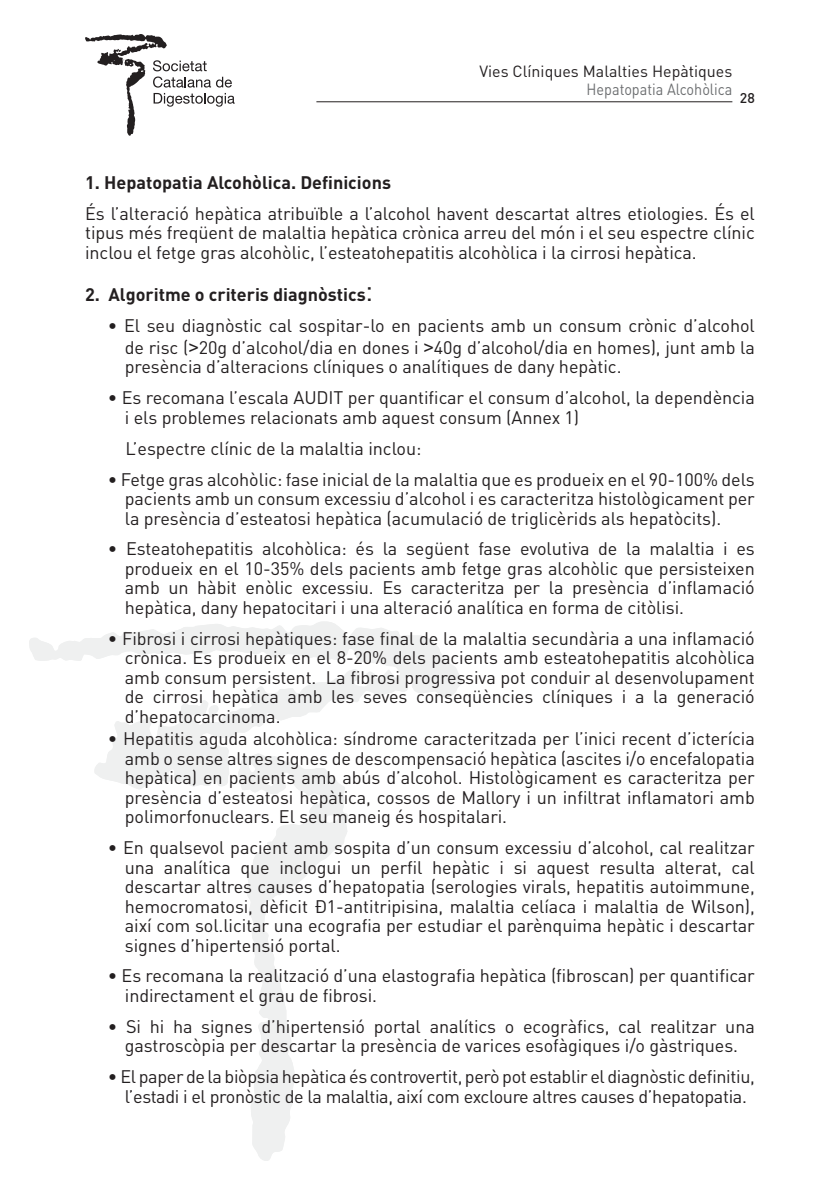
<style>
.page{position:relative;width:840px;height:1191px;background:#fff}
.page>*{position:absolute;margin:0;border:0;box-sizing:border-box;transform-origin:0 0}
._1_hd{font:18px/19.6px "DIN";letter-spacing:-.005em;color:#231f20;text-align:justify}
._1_hd-2{font:700 18px "DIN";color:#231f20}
.t1{font:16px "DIN";color:#231f20}
.t2{font:16px "DIN";color:#6d6f71;scale:.9 1}
.t3{font:500 14px "DIN";color:#231f20}
.s1{font-family:"Arial";font-weight:400;font-size:26px}
.s2{font-family:"Arial"}
</style>
<div class="page">
<hr style="left:316px;top:101px;width:416px;height:1px;background:#231f20">
<svg style="left:29px;top:621px;width:433px;height:540px"></svg>
<svg style="left:85px;top:34px;width:149px;height:102px"></svg>
<p class="t1" style="left:479px;top:61px;width:254px">Vies Clíniques Malalties Hepàtiques</p>
<p class="t2" style="left:586px;top:79px;width:163px">Hepatopatia Alcohòlica</p>
<p class="t3" style="left:739px;top:89px;width:16px">28</p>
<p class="_1_hd-2" style="left:85px;top:171px;width:307px">1. Hepatopatia Alcohòlica. Definicions</p>
<p class="_1_hd" style="left:85px;top:203px;width:670px">És l’alteració hepàtica atribuïble a l’alcohol havent descartat altres etiologies. És el tipus més freqüent de malaltia hepàtica crònica arreu del món i el seu espectre clínic inclou el fetge gras alcohòlic, l’esteatohepatitis alcohòlica i la cirrosi hepàtica.</p>
<p class="_1_hd-2" style="left:85px;top:283px;width:289px">2. Algoritme o criteris diagnòstics<span class="s1">:</span></p>
<p class="_1_hd" style="left:108px;top:315px;width:648px;line-height:21.6px;text-align:right">• El seu diagnòstic cal sospitar-lo en pacients amb un consum crònic d’alcohol de risc (<span class="s2">&gt;</span>20g d’alcohol/dia en dones i <span class="s2">&gt;</span>40g d’alcohol/dia en homes), junt amb la</p>
<p class="_1_hd" style="left:125px;top:357px;width:498px">presència d’alteracions clíniques o analítiques de dany hepàtic.</p>
<p class="_1_hd" style="left:125px;top:388px;width:631px;text-indent:-17px">• Es recomana l’escala AUDIT per quantificar el consum d’alcohol, la dependència i els problemes relacionats amb aquest consum (Annex 1)</p>
<p class="_1_hd" style="left:125px;top:438px;width:297px">L’espectre clínic de la malaltia inclou:</p>
<p class="_1_hd" style="left:125px;top:469px;width:631px;text-indent:-17px">• Fetge gras alcohòlic: fase inicial de la malaltia que es produeix en el 90-100% dels pacients amb un consum excessiu d’alcohol i es caracteritza histològicament per la presència d’esteatosi hepàtica (acumulació de triglicèrids als hepatòcits).</p>
<p class="_1_hd" style="left:125px;top:539px;width:631px;text-indent:-17px">• Esteatohepatitis alcohòlica: és la següent fase evolutiva de la malaltia i es produeix en el 10-35% dels pacients amb fetge gras alcohòlic que persisteixen amb un hàbit enòlic excessiu. Es caracteritza per la presència d’inflamació hepàtica, dany hepatocitari i una alteració analítica en forma de citòlisi.</p>
<p class="_1_hd" style="left:125px;top:628px;width:631px;text-indent:-17px">• Fibrosi i cirrosi hepàtiques: fase final de la malaltia secundària a una inflamació crònica. Es produeix en el 8-20% dels pacients amb esteatohepatitis alcohòlica amb consum persistent. La fibrosi progressiva pot conduir al desenvolupament de cirrosi hepàtica amb les seves conseqüències clíniques i a la generació d’hepatocarcinoma.</p>
<p class="_1_hd" style="left:125px;top:728px;width:631px;text-indent:-17px">• Hepatitis aguda alcohòlica: síndrome caracteritzada per l’inici recent d’icterícia amb o sense altres signes de descompensació hepàtica (ascites i/o encefalopatia hepàtica) en pacients amb abús d’alcohol. Histològicament es caracteritza per presència d’esteatosi hepàtica, cossos de Mallory i un infiltrat inflamatori amb polimorfonuclears. El seu maneig és hospitalari.</p>
<p class="_1_hd" style="left:125px;top:837px;width:631px;text-indent:-17px">• En qualsevol pacient amb sospita d’un consum excessiu d’alcohol, cal realitzar una analítica que inclogui un perfil hepàtic i si aquest resulta alterat, cal descartar altres causes d’hepatopatia (serologies virals, hepatitis autoimmune, hemocromatosi, dèficit α1-antitripisina, malaltia celíaca i malaltia de Wilson), així com sol.licitar una ecografia per estudiar el parènquima hepàtic i descartar signes d’hipertensió portal.</p>
<p class="_1_hd" style="left:125px;top:965px;width:631px;text-indent:-17px">• Es recomana la realització d’una elastografia hepàtica (fibroscan) per quantificar indirectament el grau de fibrosi.</p>
<p class="_1_hd" style="left:108px;top:1016px;width:648px;text-align:center">• Si hi ha signes d’hipertensió portal analítics o ecogràfics, cal realitzar una gastroscòpia per descartar la presència de varices esofàgiques i/o gàstriques.</p>
<p class="_1_hd" style="left:108px;top:1066px;width:648px;text-align:center">• El paper de la biòpsia hepàtica és controvertit, però pot establir el diagnòstic definitiu, l’estadi i el pronòstic de la malaltia, així com excloure altres causes d’hepatopatia.</p>
</div>
